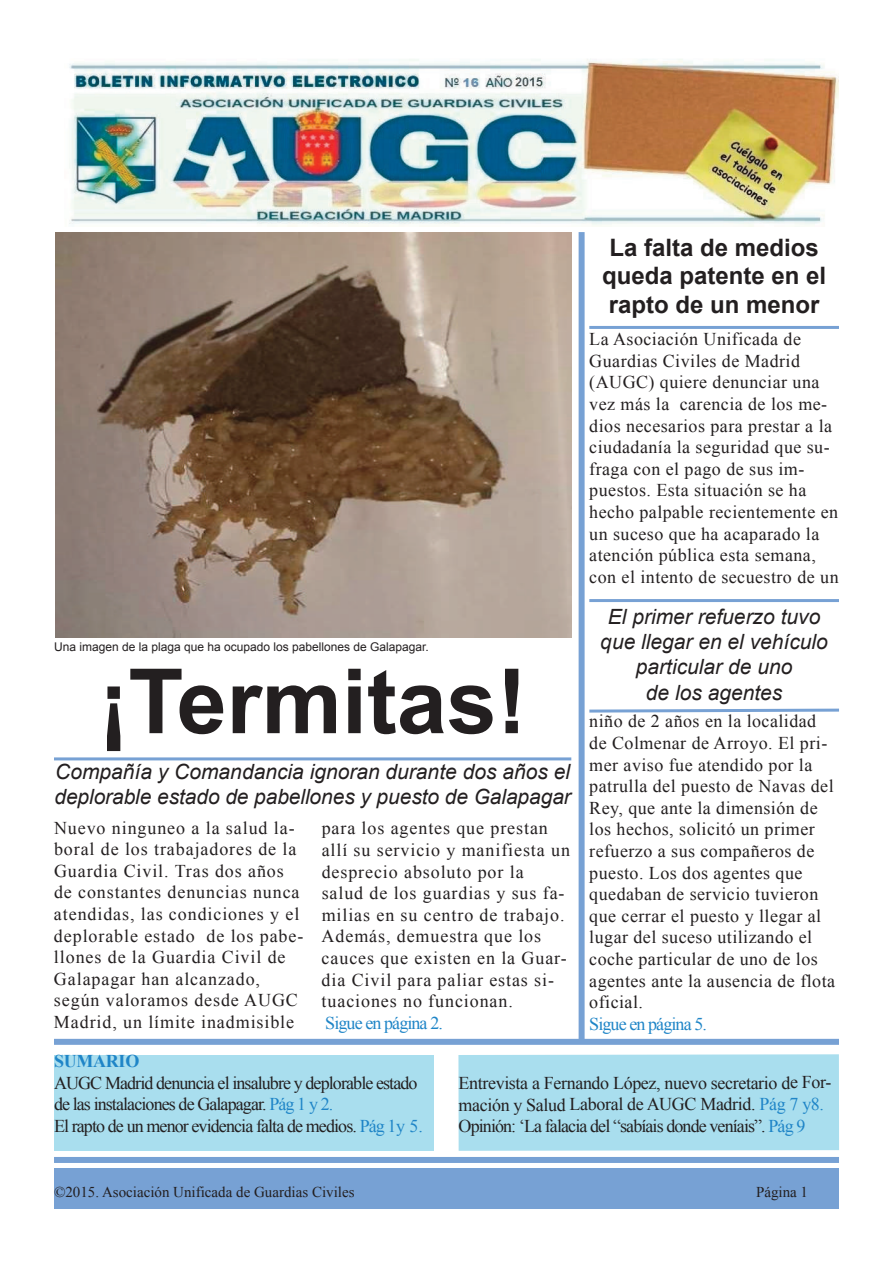
<style>
.page{position:relative;width:893px;height:1263px;background:#fff}
.page>*{position:absolute;margin:0;border:0;box-sizing:border-box;transform-origin:0 0}
.t1{font:700 90px "Arial";color:#231f20}
.t2{font:700 24px/28.8px "Arial";color:#231f20;text-align:center}
.t3{font:italic 21px/25.2px "Arial";color:#231f20;text-align:center}
.t4{font:18px/21.6px "Times New Roman";letter-spacing:.025em;color:#231f20}
.t5{font:18px/21.6px "Times New Roman";letter-spacing:.05em;color:#231f20}
.t6{font:18px/21.6px "Times New Roman";letter-spacing:-.02em;color:#231f20}
.t7{font:18px/21.6px "Times New Roman";letter-spacing:-.05em;color:#231f20}
.t8{font:18px "Times New Roman";letter-spacing:-.05em;color:#1f85c7}
.t9{font:700 18px "Times New Roman";letter-spacing:-.015em;color:#1f85c7}
.t10{font:15px "Times New Roman";color:#231f20}
.t11{font:12px "Arial";color:#231f20}
.s1{color:#1f85c7}
</style>
<div class="page">
<div style="left:54px;top:1169px;width:785px;height:40px;background:#77a1d4"></div>
<div style="left:54px;top:1157px;width:785px;height:6px;background:#77a1d4"></div>
<img style="left:69px;top:59px;width:769px;height:167px">
<hr style="left:54px;top:757px;width:517px;height:3px;background:#77a1d4">
<hr style="left:589px;top:326px;width:250px;height:3px;background:#77a1d4">
<div style="left:54px;top:1054px;width:380px;height:96px;background:#a9deee"></div>
<div style="left:458px;top:1054px;width:381px;height:97px;background:#a9deee"></div>
<div style="left:54px;top:1039px;width:785px;height:6px;background:#77a1d4"></div>
<div style="left:579px;top:232px;width:6px;height:810px;background:#77a1d4"></div>
<svg style="left:589px;top:708px;width:250px;height:5px"></svg>
<hr style="left:589px;top:599px;width:250px;height:3px;background:#77a1d4">
<img style="left:56px;top:233px;width:515px;height:405px">
<h2 class="t2" style="left:602px;top:233px;width:226px">La falta de medios queda patente en el rapto de un menor</h2>
<p class="t11" style="left:54px;top:640px;width:376px">Una imagen de la plaga que ha ocupado los pabellones de Galapagar.</p>
<h1 class="t1" style="left:98px;top:652px;width:430px">¡Termitas!</h1>
<p class="t3" style="left:54px;top:759px;width:518px;text-align:left">Compañía y Comandancia ignoran durante dos años el deplorable estado de pabellones y puesto de Galapagar</p>
<p class="t5" style="left:54px;top:817px;width:251px">Nuevo ninguneo a la salud la&shy;boral de los trabajadores de la<br>Guardia Civil. Tras dos años de constantes denuncias nunca atendidas, las condiciones y el deplorable estado de los pabe&shy;llones de la Guardia Civil de<br>Galapagar han alcanzado, según valoramos desde AUGC<br>Madrid, un límite inadmisible</p>
<p class="t5" style="left:322px;top:817px;width:250px">para los agentes que prestan allí su servicio y manifiesta un desprecio absoluto por la<br>salud de los guardias y sus fa&shy;milias en su centro de trabajo.<br>Además, demuestra que los cauces que existen en la Guar&shy;dia Civil para paliar estas si&shy;tuaciones no funcionan.</p>
<p class="t8" style="left:325px;top:1013px;width:119px">Sigue en página 2.</p>
<p class="t4" style="left:589px;top:328px;width:251px">La Asociación Unificada de<br>Guardias Civiles de Madrid (AUGC) quiere denunciar una vez más la carencia de los me&shy;dios necesarios para prestar a la ciudadanía la seguridad que su&shy;fraga con el pago de sus im&shy;puestos. Esta situación se ha hecho palpable recientemente en un suceso que ha acaparado la atención pública esta semana, con el intento de secuestro de un</p>
<p class="t3" style="left:600px;top:604px;width:229px">El primer refuerzo tuvo que llegar en el vehículo particular de uno<br>de los agentes</p>
<p class="t4" style="left:589px;top:710px;width:247px">niño de 2 años en la localidad de Colmenar de Arroyo. El pri&shy;mer aviso fue atendido por la patrulla del puesto de Navas del<br>Rey, que ante la dimensión de los hechos, solicitó un primer refuerzo a sus compañeros de puesto. Los dos agentes que quedaban de servicio tuvieron que cerrar el puesto y llegar al lugar del suceso utilizando el coche particular de uno de los agentes ante la ausencia de flota oficial.</p>
<p class="t8" style="left:589px;top:1014px;width:119px">Sigue en página 5.</p>
<p class="t9" style="left:54px;top:1051px;width:87px">SUMARIO</p>
<p class="t7" style="left:54px;top:1072px;width:370px">AUGC Madrid denuncia el insalubre y deplorable estado de las instalaciones de Galapagar. <span class="s1">Pág 1 y 2.<br></span>El rapto de un menor evidencia falta de medios. <span class="s1">Pág 1y 5.</span></p>
<p class="t6" style="left:458px;top:1072px;width:374px">Entrevista a Fernando López, nuevo secretario de For&shy;mación y Salud Laboral de AUGC Madrid. <span class="s1">Pág 7 y8.<br></span>Opinión: ‘La falacia del “sabíais donde veníais”. <span class="s1">Pág 9</span></p>
<p class="t10" style="left:54px;top:1184px;width:302px">©2015. Asociación Unificada de Guardias Civiles</p>
<p class="t10" style="left:756px;top:1184px;width:54px">Página 1</p>
</div>
